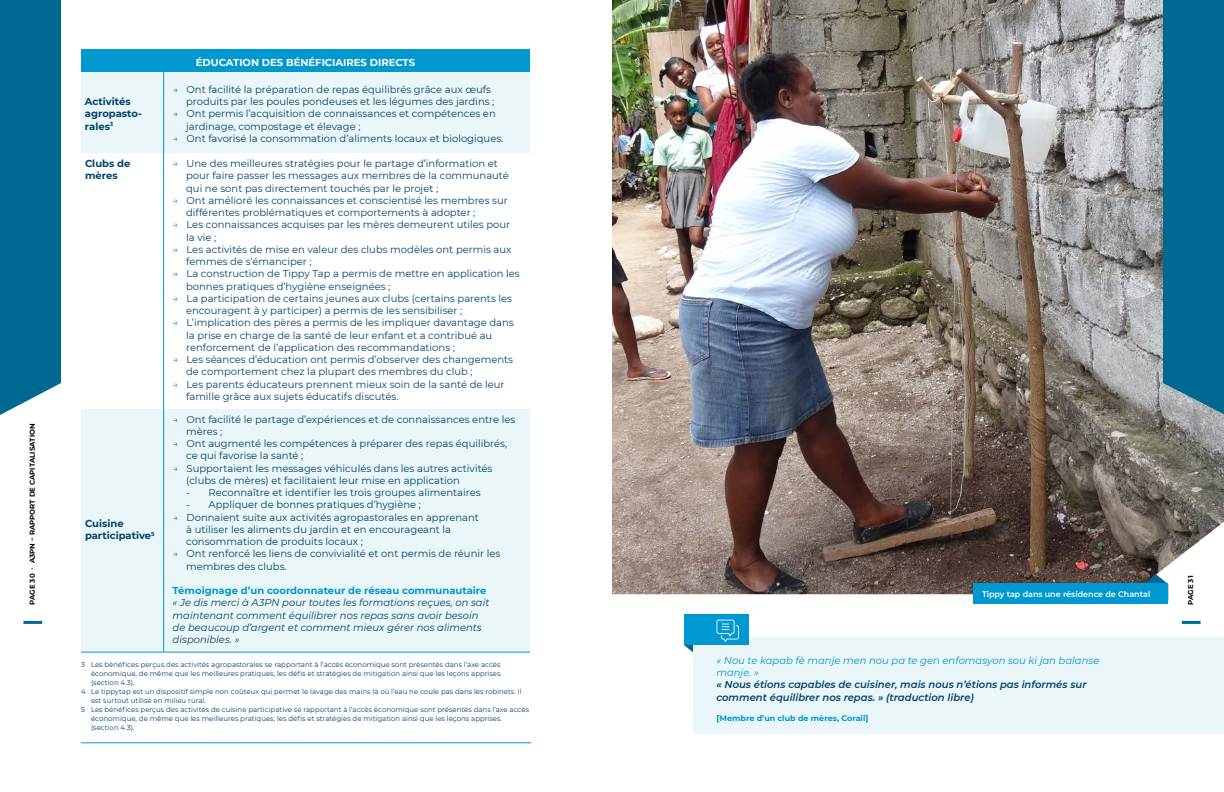
<style>
.page{position:relative;width:1224px;height:792px;background:#fff}
.page>*{position:absolute;margin:0;border:0;box-sizing:border-box;transform-origin:0 0}
.t1{font:10px/12.2px "Montserrat";color:#00456e}
.t2{font:italic 10px/12.2px "Montserrat";color:#00456e}
.t3{font:italic 600 10px/12.2px "Montserrat";color:#00456e}
.t4{font:italic 10px/12.2px "Montserrat";color:#0098d1}
.t5{font:700 10px/12.2px "Montserrat";color:#00456e}
.t6{font:700 10px "Montserrat";color:#0098d1}
.t7{font:700 10px "Montserrat";color:#fff}
.t8{font:600 8px "Montserrat";color:#fff}
.t9{font:700 8px "Montserrat";color:#0098d1}
.t10{font:7px "Montserrat";color:#00456e}
.t11{font:700 7px "Montserrat";color:#000}
.s1{color:#0098d1}
</style>
<div class="page">
<img style="left:612px;top:0;width:612px;height:594px">
<div style="left:973px;top:584px;width:195px;height:20px;background:#0098d1"></div>
<hr style="left:81px;top:742px;width:450px;height:1px;background:#0098d1">
<div style="left:81px;top:50px;width:449px;height:22px;background:#0098d1"></div>
<svg style="left:81px;top:72px;width:449px;height:580px;fill:#eaf6f7"></svg>
<hr style="left:163px;top:72px;width:1px;height:81px;background:#0098d1">
<hr style="left:163px;top:153px;width:1px;height:256px;background:#0098d1">
<hr style="left:163px;top:409px;width:1px;height:243px;background:#0098d1">
<hr style="left:81px;top:652px;width:83px;height:1px;background:#0098d1">
<hr style="left:164px;top:652px;width:366px;height:1px;background:#0098d1">
<div style="left:693px;top:637px;width:531px;height:97px;background:#eaf6f7"></div>
<div style="left:684px;top:615px;width:65px;height:30px;background:#0098d1"></div>
<svg style="left:684px;top:619px;width:55px;height:34px"></svg>
<div style="left:0;top:0;width:61px;height:415px;background:#006991"></div>
<hr style="left:23px;top:621px;width:19px;height:3px;background:#006991">
<div style="left:1163px;top:0;width:61px;height:414px;background:#006991"></div>
<hr style="left:1182px;top:621px;width:19px;height:3px;background:#006991">
<p class="t11" style="left:27px;top:605px;width:183px;rotate:-90deg">PAGE 30 <span class="s1">•</span> A3PN – RAPPORT DE CAPITALISATION</p>
<p class="t5" style="left:85px;top:95px;width:58px">Activités agropasto&shy;rales<sup>3</sup></p>
<p class="t7" style="left:196px;top:55px;width:221px">ÉDUCATION DES BÉNÉFICIAIRES DIRECTS</p>
<p class="t1" style="left:186px;top:83px;width:310px;text-indent:-14px"><span class="s1">→</span> Ont facilité la préparation de repas équilibrés grâce aux œufs produits par les poules pondeuses et les légumes des jardins ;</p>
<p class="t1" style="left:186px;top:107px;width:311px;text-indent:-14px"><span class="s1">→</span> Ont permis l’acquisition de connaissances et compétences en jardinage, compostage et élevage ;</p>
<p class="t1" style="left:173px;top:132px;width:332px"><span class="s1">→</span> Ont favorisé la consommation d’aliments locaux et biologiques.</p>
<p class="t5" style="left:85px;top:157px;width:47px">Clubs de mères</p>
<p class="t1" style="left:186px;top:157px;width:324px;text-indent:-14px"><span class="s1">→</span> Une des meilleures stratégies pour le partage d’information et pour faire passer les messages aux membres de la communauté qui ne sont pas directement touchés par le projet ;</p>
<p class="t1" style="left:186px;top:194px;width:323px;text-indent:-14px"><span class="s1">→</span> Ont amélioré les connaissances et conscientisé les membres sur différentes problématiques et comportements à adopter ;</p>
<p class="t1" style="left:186px;top:218px;width:326px;text-indent:-14px"><span class="s1">→</span> Les connaissances acquises par les mères demeurent utiles pour la vie ;</p>
<p class="t1" style="left:186px;top:243px;width:327px;text-indent:-14px"><span class="s1">→</span> Les activités de mise en valeur des clubs modèles ont permis aux femmes de s’émanciper ;</p>
<p class="t1" style="left:186px;top:267px;width:335px;text-indent:-14px"><span class="s1">→</span> La construction de Tippy Tap a permis de mettre en application les bonnes pratiques d’hygiène enseignées ;</p>
<p class="t1" style="left:186px;top:292px;width:328px;text-indent:-14px"><span class="s1">→</span> La participation de certains jeunes aux clubs (certains parents les encouragent à y participer) a permis de les sensibiliser ;</p>
<p class="t1" style="left:186px;top:316px;width:329px;text-indent:-14px"><span class="s1">→</span> L’implication des pères a permis de les impliquer davantage dans la prise en charge de la santé de leur enfant et a contribué au renforcement de l’application des recommandations ;</p>
<p class="t1" style="left:186px;top:353px;width:328px;text-indent:-14px"><span class="s1">→</span> Les séances d’éducation ont permis d’observer des changements de comportement chez la plupart des membres du club ;</p>
<p class="t1" style="left:186px;top:378px;width:320px;text-indent:-14px"><span class="s1">→</span> Les parents éducateurs prennent mieux soin de la santé de leur famille grâce aux sujets éducatifs discutés.</p>
<p class="t1" style="left:186px;top:413px;width:331px;text-indent:-14px"><span class="s1">→</span> Ont facilité le partage d’expériences et de connaissances entre les mères ;</p>
<p class="t1" style="left:186px;top:437px;width:323px;text-indent:-14px"><span class="s1">→</span> Ont augmenté les compétences à préparer des repas équilibrés, ce qui favorise la santé ;</p>
<p class="t1" style="left:186px;top:462px;width:308px;text-indent:-14px"><span class="s1">→</span> Supportaient les messages véhiculés dans les autres activités (clubs de mères) et facilitaient leur mise en application</p>
<p class="t1" style="left:186px;top:486px;width:296px">- Reconnaître et identifier les trois groupes alimentaires</p>
<p class="t1" style="left:186px;top:498px;width:236px">- Appliquer de bonnes pratiques d’hygiène ;</p>
<p class="t1" style="left:186px;top:511px;width:294px;text-indent:-14px"><span class="s1">→</span> Donnaient suite aux activités agropastorales en apprenant à utiliser les aliments du jardin et en encourageant la consommation de produits locaux ;</p>
<p class="t1" style="left:186px;top:547px;width:316px;text-indent:-14px"><span class="s1">→</span> Ont renforcé les liens de convivialité et ont permis de réunir les membres des clubs.</p>
<p class="t6" style="left:173px;top:583px;width:315px">Témoignage d’un coordonnateur de réseau communautaire</p>
<p class="t2" style="left:173px;top:596px;width:318px">« Je dis merci à A3PN pour toutes les formations reçues, on sait maintenant comment équilibrer nos repas sans avoir besoin de beaucoup d’argent et comment mieux gérer nos aliments disponibles. »</p>
<p class="t10" style="left:81px;top:660px;width:421px">3 Les bénéfices perçus des activités agropastorales se rapportant à l’accès économique sont présentés dans l’axe accès</p>
<p class="t10" style="left:91px;top:669px;width:413px">économique, de même que les meilleures pratiques, les défis et stratégies de mitigation ainsi que les leçons apprises.</p>
<p class="t10" style="left:91px;top:678px;width:45px">(section 4.3).</p>
<p class="t10" style="left:81px;top:687px;width:442px">4 Le tippytap est un dispositif simple non coûteux qui permet le lavage des mains là où l’eau ne coule pas dans les robinets. Il</p>
<p class="t10" style="left:91px;top:696px;width:116px">est surtout utilisé en milieu rural.</p>
<p class="t10" style="left:81px;top:705px;width:450px">5 Les bénéfices perçus des activités de cuisine participative se rapportant à l’accès économique sont présentés dans l’axe accès</p>
<p class="t10" style="left:91px;top:714px;width:413px">économique, de même que les meilleures pratiques, les défis et stratégies de mitigation ainsi que les leçons apprises.</p>
<p class="t10" style="left:91px;top:723px;width:45px">(section 4.3).</p>
<p class="t5" style="left:85px;top:517px;width:71px">Cuisine participative<sup>5</sup></p>
<p class="t8" style="left:982px;top:588px;width:170px">Tippy tap dans une résidence de Chantal</p>
<p class="t4" style="left:716px;top:654px;width:384px">« Nou te kapab fè manje men nou pa te gen enfomasyon sou ki jan balanse manje. »</p>
<p class="t3" style="left:716px;top:678px;width:372px">« Nous étions capables de cuisiner, mais nous n’étions pas informés sur comment équilibrer nos repas. » (traduction libre)</p>
<p class="t9" style="left:716px;top:712px;width:153px">[Membre d’un club de mères, Corail]</p>
<p class="t11" style="left:1186px;top:605px;width:31px;rotate:-90deg">PAGE 31</p>
</div>
